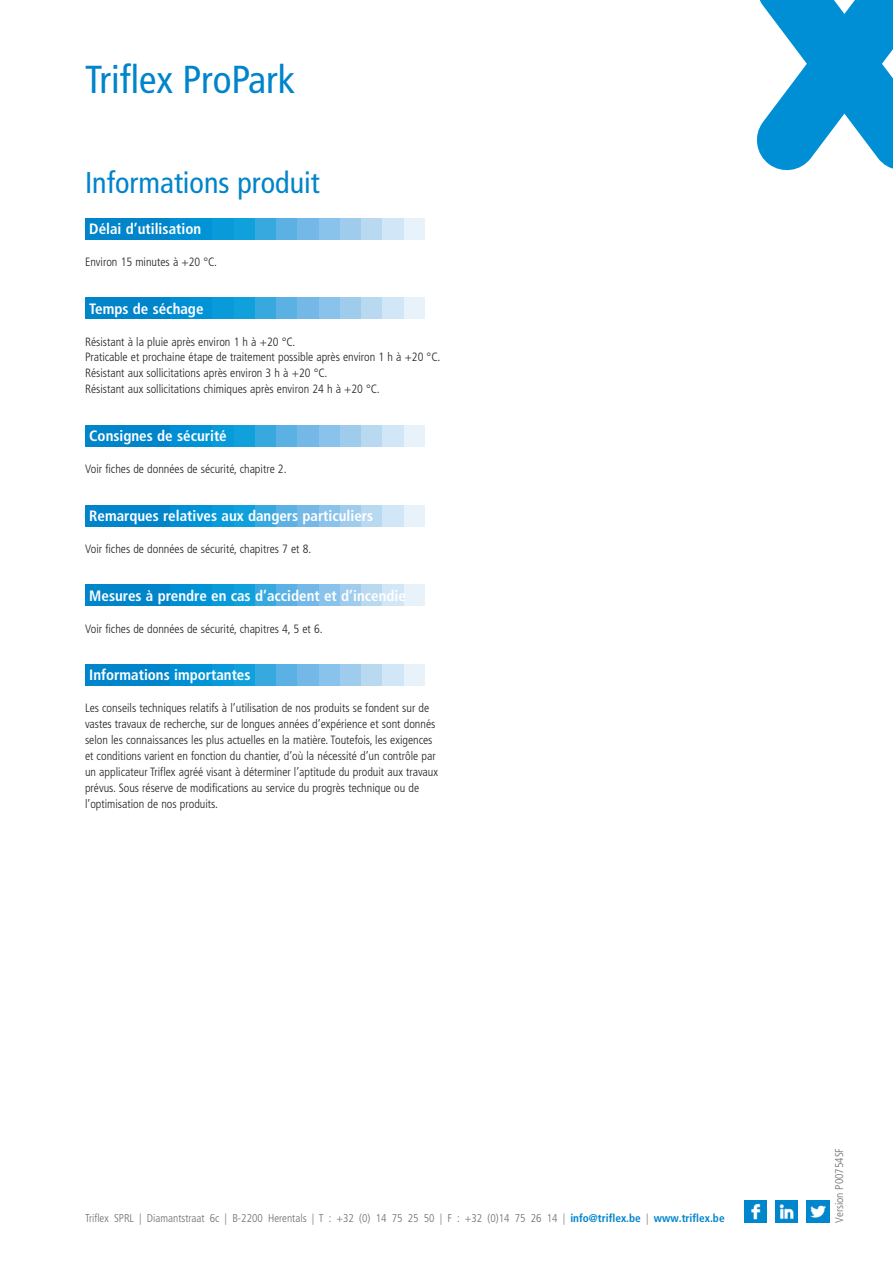
<style>
.page{position:relative;width:893px;height:1263px;background:#fff}
.page>*{position:absolute;margin:0;border:0;box-sizing:border-box;transform-origin:0 0}
.Seite_Headline{font:condensed 39px "Frutiger LT Pro";color:#0084ca}
.Doku_Headline{font:condensed 30px "Frutiger LT Pro";color:#0084ca}
.Doku_Subhead_Weiß{font:700 condensed 15px "Frutiger LT Pro";color:#fff}
.Doku_Body{font:300 condensed 12px/15.9px "Frutiger LT Pro";color:#231f20}
.Seite_Kennung{font:300 condensed 11.25px "Frutiger LT Pro";color:#6c6d70}
.s1{font-weight:700;color:#0084ca}
</style>
<div class="page">
<svg style="left:757px;top:0;width:136px;height:170px"></svg>
<div style="left:85px;top:218px;width:361px;height:21px;background:#0084ca"></div>
<div style="left:170px;top:218px;width:21px;height:21px;background:#008fd5"></div>
<div style="left:191px;top:218px;width:22px;height:21px;background:#0094d7"></div>
<div style="left:213px;top:218px;width:21px;height:21px;background:#089ad9"></div>
<div style="left:234px;top:218px;width:21px;height:21px;background:#10a1dc"></div>
<div style="left:255px;top:218px;width:21px;height:21px;background:#37a9df"></div>
<div style="left:276px;top:218px;width:22px;height:21px;background:#5bb1e3"></div>
<div style="left:298px;top:218px;width:21px;height:21px;background:#73b8e6"></div>
<div style="left:319px;top:218px;width:21px;height:21px;background:#89c2ea"></div>
<div style="left:340px;top:218px;width:21px;height:21px;background:#9fcced"></div>
<div style="left:361px;top:218px;width:22px;height:21px;background:#b9d9f1"></div>
<div style="left:383px;top:218px;width:21px;height:21px;background:#d1e6f6"></div>
<div style="left:404px;top:218px;width:21px;height:21px;background:#e8f2fa"></div>
<div style="left:425px;top:218px;width:21px;height:21px;background:#fff"></div>
<div style="left:85px;top:298px;width:361px;height:21px;background:#0084ca"></div>
<div style="left:170px;top:298px;width:21px;height:21px;background:#008fd5"></div>
<div style="left:191px;top:298px;width:22px;height:21px;background:#0094d7"></div>
<div style="left:213px;top:298px;width:21px;height:21px;background:#089ad9"></div>
<div style="left:234px;top:298px;width:21px;height:21px;background:#10a1dc"></div>
<div style="left:255px;top:298px;width:21px;height:21px;background:#37a9df"></div>
<div style="left:276px;top:298px;width:22px;height:21px;background:#5bb1e3"></div>
<div style="left:298px;top:298px;width:21px;height:21px;background:#73b8e6"></div>
<div style="left:319px;top:298px;width:21px;height:21px;background:#89c2ea"></div>
<div style="left:340px;top:298px;width:21px;height:21px;background:#9fcced"></div>
<div style="left:361px;top:298px;width:22px;height:21px;background:#b9d9f1"></div>
<div style="left:383px;top:298px;width:21px;height:21px;background:#d1e6f6"></div>
<div style="left:404px;top:298px;width:21px;height:21px;background:#e8f2fa"></div>
<div style="left:425px;top:298px;width:21px;height:21px;background:#fff"></div>
<div style="left:85px;top:425px;width:361px;height:21px;background:#0084ca"></div>
<div style="left:170px;top:425px;width:21px;height:21px;background:#008fd5"></div>
<div style="left:191px;top:425px;width:22px;height:21px;background:#0094d7"></div>
<div style="left:213px;top:425px;width:21px;height:21px;background:#089ad9"></div>
<div style="left:234px;top:425px;width:21px;height:21px;background:#10a1dc"></div>
<div style="left:255px;top:425px;width:21px;height:21px;background:#37a9df"></div>
<div style="left:276px;top:425px;width:22px;height:21px;background:#5bb1e3"></div>
<div style="left:298px;top:425px;width:21px;height:21px;background:#73b8e6"></div>
<div style="left:319px;top:425px;width:21px;height:21px;background:#89c2ea"></div>
<div style="left:340px;top:425px;width:21px;height:21px;background:#9fcced"></div>
<div style="left:361px;top:425px;width:22px;height:21px;background:#b9d9f1"></div>
<div style="left:383px;top:425px;width:21px;height:21px;background:#d1e6f6"></div>
<div style="left:404px;top:425px;width:21px;height:21px;background:#e8f2fa"></div>
<div style="left:425px;top:425px;width:21px;height:21px;background:#fff"></div>
<div style="left:85px;top:505px;width:361px;height:21px;background:#0084ca"></div>
<div style="left:170px;top:505px;width:21px;height:21px;background:#008fd5"></div>
<div style="left:191px;top:505px;width:22px;height:21px;background:#0094d7"></div>
<div style="left:213px;top:505px;width:21px;height:21px;background:#089ad9"></div>
<div style="left:234px;top:505px;width:21px;height:21px;background:#10a1dc"></div>
<div style="left:255px;top:505px;width:21px;height:21px;background:#37a9df"></div>
<div style="left:276px;top:505px;width:22px;height:21px;background:#5bb1e3"></div>
<div style="left:298px;top:505px;width:21px;height:21px;background:#73b8e6"></div>
<div style="left:319px;top:505px;width:21px;height:21px;background:#89c2ea"></div>
<div style="left:340px;top:505px;width:21px;height:21px;background:#9fcced"></div>
<div style="left:361px;top:505px;width:22px;height:21px;background:#b9d9f1"></div>
<div style="left:383px;top:505px;width:21px;height:21px;background:#d1e6f6"></div>
<div style="left:404px;top:505px;width:21px;height:21px;background:#e8f2fa"></div>
<div style="left:425px;top:505px;width:21px;height:21px;background:#fff"></div>
<div style="left:85px;top:585px;width:361px;height:21px;background:#0084ca"></div>
<div style="left:170px;top:585px;width:21px;height:21px;background:#008fd5"></div>
<div style="left:191px;top:585px;width:22px;height:21px;background:#0094d7"></div>
<div style="left:213px;top:585px;width:21px;height:21px;background:#089ad9"></div>
<div style="left:234px;top:585px;width:21px;height:21px;background:#10a1dc"></div>
<div style="left:255px;top:585px;width:21px;height:21px;background:#37a9df"></div>
<div style="left:276px;top:585px;width:22px;height:21px;background:#5bb1e3"></div>
<div style="left:298px;top:585px;width:21px;height:21px;background:#73b8e6"></div>
<div style="left:319px;top:585px;width:21px;height:21px;background:#89c2ea"></div>
<div style="left:340px;top:585px;width:21px;height:21px;background:#9fcced"></div>
<div style="left:361px;top:585px;width:22px;height:21px;background:#b9d9f1"></div>
<div style="left:383px;top:585px;width:21px;height:21px;background:#d1e6f6"></div>
<div style="left:404px;top:585px;width:21px;height:21px;background:#e8f2fa"></div>
<div style="left:425px;top:585px;width:21px;height:21px;background:#fff"></div>
<div style="left:85px;top:664px;width:361px;height:22px;background:#0084ca"></div>
<div style="left:170px;top:664px;width:21px;height:22px;background:#008fd5"></div>
<div style="left:191px;top:664px;width:22px;height:22px;background:#0094d7"></div>
<div style="left:213px;top:664px;width:21px;height:22px;background:#089ad9"></div>
<div style="left:234px;top:664px;width:21px;height:22px;background:#10a1dc"></div>
<div style="left:255px;top:664px;width:21px;height:22px;background:#37a9df"></div>
<div style="left:276px;top:664px;width:22px;height:22px;background:#5bb1e3"></div>
<div style="left:298px;top:664px;width:21px;height:22px;background:#73b8e6"></div>
<div style="left:319px;top:664px;width:21px;height:22px;background:#89c2ea"></div>
<div style="left:340px;top:664px;width:21px;height:22px;background:#9fcced"></div>
<div style="left:361px;top:664px;width:22px;height:22px;background:#b9d9f1"></div>
<div style="left:383px;top:664px;width:21px;height:22px;background:#d1e6f6"></div>
<div style="left:404px;top:664px;width:21px;height:22px;background:#e8f2fa"></div>
<div style="left:425px;top:664px;width:21px;height:22px;background:#fff"></div>
<img style="left:807px;top:1200px;width:22px;height:22px">
<img style="left:744px;top:1200px;width:22px;height:22px">
<img style="left:775px;top:1200px;width:23px;height:22px">
<p class="Seite_Headline" style="left:85px;top:57px;width:212px">Triflex ProPark</p>
<p class="Doku_Headline" style="left:85px;top:165px;width:236px">Informations produit</p>
<p class="Doku_Subhead_Weiß" style="left:89px;top:220px;width:113px">Délai d’utilisation</p>
<p class="Doku_Body" style="left:85px;top:254px;width:134px">Environ 15 minutes à +20 °C.</p>
<p class="Doku_Subhead_Weiß" style="left:89px;top:299px;width:116px">Temps de séchage</p>
<p class="Doku_Body" style="left:85px;top:334px;width:212px">Résistant à la pluie après environ 1 h à +20 °C.</p>
<p class="Doku_Body" style="left:85px;top:349px;width:357px">Praticable et prochaine étape de traitement possible après environ 1 h à +20 °C.</p>
<p class="Doku_Body" style="left:85px;top:365px;width:244px">Résistant aux sollicitations après environ 3 h à +20 °C.</p>
<p class="Doku_Body" style="left:85px;top:381px;width:296px">Résistant aux sollicitations chimiques après environ 24 h à +20 °C.</p>
<p class="Doku_Subhead_Weiß" style="left:89px;top:427px;width:139px">Consignes de sécurité</p>
<p class="Doku_Body" style="left:85px;top:461px;width:203px">Voir fiches de données de sécurité, chapitre 2.</p>
<p class="Doku_Subhead_Weiß" style="left:89px;top:507px;width:285px">Remarques relatives aux dangers particuliers</p>
<p class="Doku_Body" style="left:85px;top:541px;width:228px">Voir fiches de données de sécurité, chapitres 7 et 8.</p>
<p class="Doku_Subhead_Weiß" style="left:89px;top:586px;width:318px">Mesures à prendre en cas d’accident et d’incendie</p>
<p class="Doku_Body" style="left:85px;top:621px;width:239px">Voir fiches de données de sécurité, chapitres 4, 5 et 6.</p>
<p class="Doku_Subhead_Weiß" style="left:89px;top:666px;width:163px">Informations importantes</p>
<p class="Doku_Body" style="left:85px;top:700px;width:354px">Les conseils techniques relatifs à l’utilisation de nos produits se fondent sur de vastes travaux de recherche, sur de longues années d’expérience et sont donnés selon les connaissances les plus actuelles en la matière. Toutefois, les exigences et conditions varient en fonction du chantier, d’où la nécessité d’un contrôle par un applicateur Triflex agréé visant à déterminer l’aptitude du produit aux travaux prévus. Sous réserve de modifications au service du progrès technique ou de l’optimisation de nos produits.</p>
<p class="Seite_Kennung" style="left:85px;top:1211px;width:641px">Triflex SPRL | Diamantstraat 6c | B-2200 Herentals | T : +32 (0) 14 75 25 50 | F : +32 (0)14 75 26 14 | <span class="s1">info@triflex.be</span> | <span class="s1">www.triflex.be</span></p>
<p class="Seite_Kennung" style="left:833px;top:1222px;width:76px;rotate:-90deg">Version P00754SF</p>
</div>
